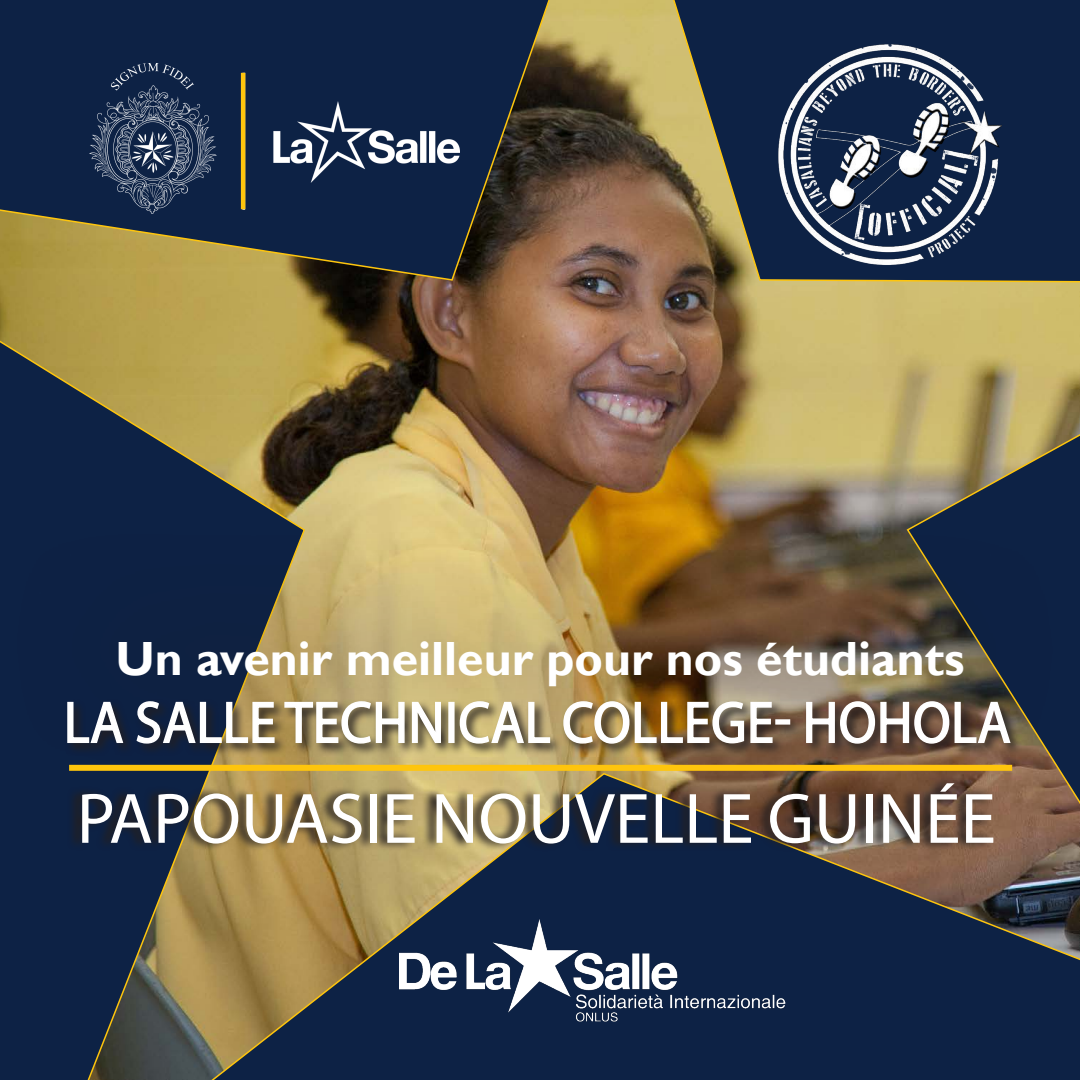
<style>
.page{position:relative;width:1080px;height:1080px;background:#fff}
.page>*{position:absolute;margin:0;border:0;box-sizing:border-box;transform-origin:0 0}
.t1{font:72px "Myriad Pro";color:#fff}
.t2{font:58.8px "Myriad Pro";letter-spacing:.01em;color:#fff;scale:.93 1}
.t3{font:700 48px "Gill Sans";color:#fff}
</style>
<div class="page">
<img style="left:0;top:0;width:1080px;height:1080px">
<svg style="left:67px;top:776px;width:927px;height:76px;background:#645846"></svg>
<div style="left:69px;top:765px;width:943px;height:6px;background:#fec50d"></div>
<svg style="left:17px;top:532px;width:1035px;height:236px;background:#6d624c"></svg>
<img style="left:400px;top:919px;width:385px;height:106px">
<img style="left:90px;top:63px;width:369px;height:150px">
<hr style="left:241px;top:73px;width:4px;height:136px;background:#fec50d">
<img style="left:770px;top:41px;width:232px;height:227px">
<svg style="left:64px;top:699px;width:958px;height:57px;background:#77674c"></svg>
<svg style="left:67px;top:701px;width:57px;height:43px;background:#3f4a5e"></svg>
<svg style="left:135px;top:700px;width:140px;height:44px;background:#5f6062"></svg>
<svg style="left:284px;top:700px;width:121px;height:44px;background:#a39675"></svg>
<svg style="left:411px;top:701px;width:31px;height:43px"></svg>
<div style="left:448px;top:702px;width:7px;height:41px;border:2px solid #fff"></div>
<svg style="left:459px;top:700px;width:92px;height:44px;background:#afa37e"></svg>
<img style="left:563px;top:700px;width:210px;height:44px">
<div style="left:775px;top:719px;width:15px;height:6px;border:2px solid #fff"></div>
<svg style="left:805px;top:700px;width:207px;height:44px;background:#77665b"></svg>
<p class="t3" style="left:115px;top:630px;width:851px">Un avenir meilleur pour nos étudiants</p>
<p class="t2" style="left:64px;top:686px;width:1020px">LA SALLE TECHNICAL COLLEGE- HOHOLA</p>
<p class="t1" style="left:77px;top:774px;width:921px">PAPOUASIE NOUVELLE GUINÉE</p>
</div>
